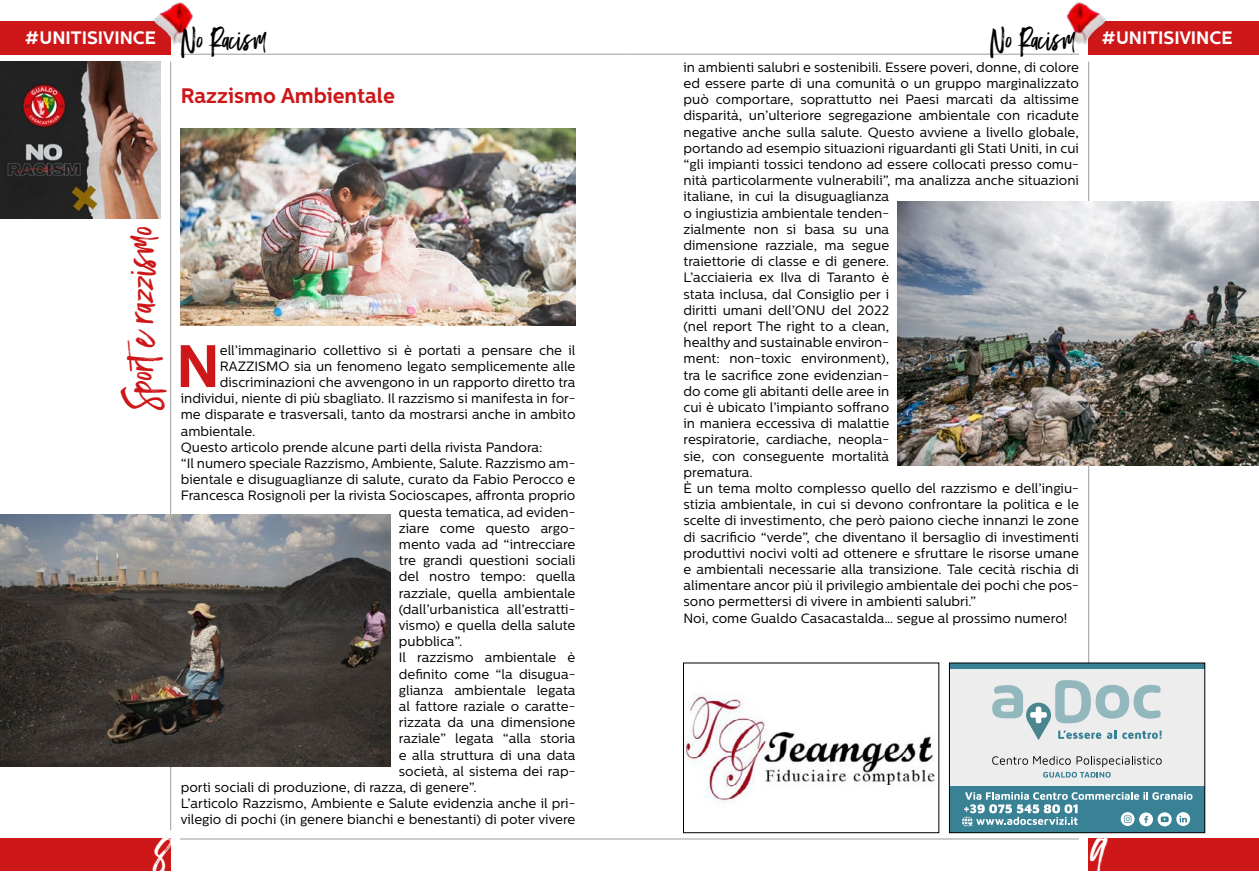
<style>
.page{position:relative;width:1259px;height:893px;background:#fff}
.page>*{position:absolute;margin:0;border:0;box-sizing:border-box;transform-origin:0 0}
.t1{font:700 59.85px "Centrale Sans";color:#cd1719}
.t2{font:45px "Black Diamond";color:#fff}
.t3{font:39px "Black Diamond";color:#cd1719}
.t4{font:28.5px "Black Diamond";color:#000}
.t5{font:700 21px "Centrale Sans";color:#cd1719}
.t6{font:700 18px "Centrale Sans";color:#fff}
.t7{font:13.5px/16.2px "Centrale Sans";color:#000}
</style>
<div class="page">
<div style="left:1088px;top:21px;width:171px;height:33px;background:#cd1719"></div>
<div style="left:0;top:21px;width:171px;height:33px;background:#cd1719"></div>
<div style="left:0;top:839px;width:170px;height:32px;background:#cd1719"></div>
<div style="left:1088px;top:839px;width:171px;height:32px;background:#cd1719"></div>
<hr style="left:180px;top:54px;width:449px;height:1px;background:#9d9d9c">
<hr style="left:629px;top:54px;width:450px;height:1px;background:#9d9d9c">
<hr style="left:180px;top:839px;width:449px;height:1px;background:#9d9d9c">
<hr style="left:629px;top:839px;width:450px;height:1px;background:#9d9d9c">
<img style="left:153px;top:2px;width:40px;height:43px">
<img style="left:1066px;top:1px;width:41px;height:44px">
<hr style="left:1088px;top:62px;width:1px;height:768px;background:#9d9d9c">
<img style="left:685px;top:693px;width:250px;height:111px">
<div style="left:683px;top:663px;width:256px;height:170px;border:1px solid #000"></div>
<div style="left:949px;top:663px;width:255px;height:170px;background:#ededed"></div>
<div style="left:949px;top:786px;width:255px;height:47px;background:#398295"></div>
<svg style="left:962px;top:792px;width:230px;height:35px"></svg>
<div style="left:949px;top:663px;width:255px;height:5px;background:#398295"></div>
<svg style="left:992px;top:680px;width:169px;height:60px"></svg>
<svg style="left:992px;top:756px;width:169px;height:22px"></svg>
<div style="left:949px;top:663px;width:256px;height:170px;border:1px solid #000"></div>
<img style="left:0;top:62px;width:161px;height:157px">
<hr style="left:170px;top:62px;width:1px;height:768px;background:#9d9d9c">
<img style="left:0;top:514px;width:390px;height:252px">
<img style="left:897px;top:201px;width:362px;height:265px">
<img style="left:181px;top:128px;width:394px;height:198px">
<h3 class="t4" style="left:180px;top:21px;width:89px">No Racism</h3>
<h3 class="t4" style="left:989px;top:21px;width:89px">No Racism</h3>
<h3 class="t6" style="left:25px;top:27px;width:132px">#UNITISIVINCE</h3>
<h3 class="t6" style="left:1101px;top:27px;width:132px">#UNITISIVINCE</h3>
<h3 class="t5" style="left:181px;top:83px;width:215px">Razzismo Ambientale</h3>
<h3 class="t3" style="left:116px;top:412px;width:189px;rotate:-90deg">Sporte razzismo</h3>
<h1 class="t1" style="left:176px;top:331px;width:45px">N</h1>
<p class="t7" style="left:220px;top:342px;width:357px">ell’immaginario collettivo si è portati a pensare che il</p>
<p class="t7" style="left:220px;top:358px;width:357px">RAZZISMO sia un fenomeno legato semplicemente alle</p>
<p class="t7" style="left:220px;top:374px;width:357px">discriminazioni che avvengono in un rapporto diretto tra</p>
<p class="t7" style="left:181px;top:390px;width:396px">individui, niente di più sbagliato. Il razzismo si manifesta in for-</p>
<p class="t7" style="left:181px;top:407px;width:396px">me disparate e trasversali, tanto da mostrarsi anche in ambito</p>
<p class="t7" style="left:181px;top:423px;width:76px">ambientale.</p>
<p class="t7" style="left:181px;top:439px;width:363px">Questo articolo prende alcune parti della rivista Pandora:</p>
<p class="t7" style="left:181px;top:455px;width:396px">“Il numero speciale Razzismo, Ambiente, Salute. Razzismo am-</p>
<p class="t7" style="left:181px;top:471px;width:396px">bientale e disuguaglianze di salute, curato da Fabio Perocco e</p>
<p class="t7" style="left:181px;top:488px;width:396px">Francesca Rosignoli per la rivista Socioscapes, affronta proprio</p>
<p class="t7" style="left:399px;top:504px;width:178px">questa tematica, ad eviden-</p>
<p class="t7" style="left:399px;top:520px;width:178px">ziare come questo argo-</p>
<p class="t7" style="left:399px;top:536px;width:178px">mento vada ad “intrecciare</p>
<p class="t7" style="left:399px;top:552px;width:178px">tre grandi questioni sociali</p>
<p class="t7" style="left:399px;top:569px;width:178px">del nostro tempo: quella</p>
<p class="t7" style="left:399px;top:585px;width:178px">razziale, quella ambientale</p>
<p class="t7" style="left:399px;top:601px;width:178px">(dall’urbanistica all’estratti-</p>
<p class="t7" style="left:399px;top:617px;width:178px">vismo) e quella della salute</p>
<p class="t7" style="left:399px;top:633px;width:65px">pubblica”.</p>
<p class="t7" style="left:399px;top:650px;width:178px">Il razzismo ambientale è</p>
<p class="t7" style="left:399px;top:666px;width:178px">definito come “la disugua-</p>
<p class="t7" style="left:399px;top:682px;width:178px">glianza ambientale legata</p>
<p class="t7" style="left:399px;top:698px;width:178px">al fattore raziale o caratte-</p>
<p class="t7" style="left:399px;top:714px;width:178px">rizzata da una dimensione</p>
<p class="t7" style="left:399px;top:731px;width:178px">raziale” legata “alla storia</p>
<p class="t7" style="left:399px;top:747px;width:178px">e alla struttura di una data</p>
<p class="t7" style="left:399px;top:763px;width:178px">società, al sistema dei rap-</p>
<p class="t7" style="left:181px;top:779px;width:297px">porti sociali di produzione, di razza, di genere”.</p>
<p class="t7" style="left:181px;top:795px;width:396px">L’articolo Razzismo, Ambiente e Salute evidenzia anche il pri-</p>
<p class="t7" style="left:181px;top:812px;width:396px">vilegio di pochi (in genere bianchi e benestanti) di poter vivere</p>
<p class="t7" style="left:683px;top:59px;width:397px">in ambienti salubri e sostenibili. Essere poveri, donne, di colore ed essere parte di una comunità o un gruppo marginalizzato può comportare, soprattutto nei Paesi marcati da altissime disparità, un’ulteriore segregazione ambientale con ricadute negative anche sulla salute. Questo avviene a livello globale, portando ad esempio situazioni riguardanti gli Stati Uniti, in cui “gli impianti tossici tendono ad essere collocati presso comu&shy;nità particolarmente vulnerabili”, ma analizza anche situazioni italiane, in cui la disuguaglianza<br>o ingiustizia ambientale tenden-<br>zialmente non si basa su una<br>dimensione razziale, ma segue<br>traiettorie di classe e di genere.<br>L’acciaieria ex Ilva di Taranto è<br>stata inclusa, dal Consiglio per i<br>diritti umani dell’ONU del 2022<br>(nel report The right to a clean,<br>healthy and sustainable environ-<br>ment: non-toxic environment),<br>tra le sacrifice zone evidenzian-<br>do come gli abitanti delle aree in<br>cui è ubicato l’impianto soffrano<br>in maniera eccessiva di malattie<br>respiratorie, cardiache, neopla-<br>sie, con conseguente mortalità<br>prematura.<br>È un tema molto complesso quello del razzismo e dell’ingiu&shy;stizia ambientale, in cui si devono confrontare la politica e le scelte di investimento, che però paiono cieche innanzi le zone di sacrificio “verde”, che diventano il bersaglio di investimenti produttivi nocivi volti ad ottenere e sfruttare le risorse umane e ambientali necessarie alla transizione. Tale cecità rischia di alimentare ancor più il privilegio ambientale dei pochi che pos&shy;sono permettersi di vivere in ambienti salubri.”<br>Noi, come Gualdo Casacastalda… segue al prossimo numero!</p>
<h2 class="t2" style="left:152px;top:823px;width:20px">8</h2>
<h2 class="t2" style="left:1088px;top:823px;width:19px">9</h2>
</div>
